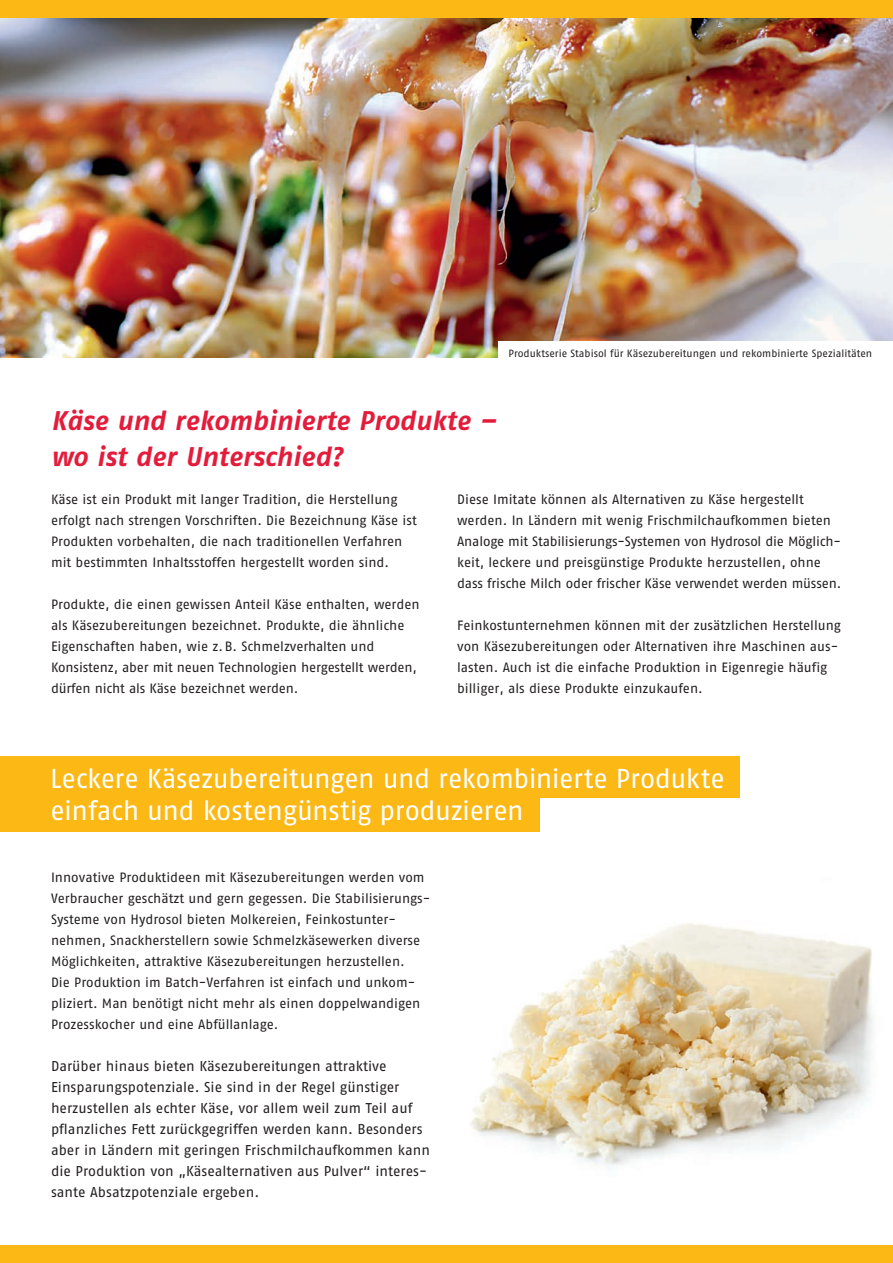
<style>
.page{position:relative;width:893px;height:1263px;background:#fff}
.page>*{position:absolute;margin:0;border:0;box-sizing:border-box;transform-origin:0 0}
.t1{font:27.3px/32.8px "Fago Pro";letter-spacing:-.015em;color:#fff}
.t2{font:italic 700 27px/36px "Fago No";color:#e41c3b}
.t3{font:14.25px/21px "Fago No";color:#231f20}
.t4{font:13.5px/21px "Fago No";color:#231f20}
.t5{font:10.5px "Fago No";color:#231f20}
</style>
<div class="page">
<img style="left:470px;top:923px;width:402px;height:242px">
<img style="left:0;top:17px;width:893px;height:340px">
<div style="left:0;top:0;width:893px;height:17px;background:#fcb814"></div>
<div style="left:0;top:756px;width:740px;height:42px;background:#fcb814"></div>
<div style="left:0;top:790px;width:539px;height:41px;background:#fcb814"></div>
<div style="left:498px;top:341px;width:395px;height:31px;background:#fff"></div>
<div style="left:0;top:1246px;width:893px;height:17px;background:#fcb814"></div>
<p class="t5" style="left:508px;top:348px;width:365px">Produktserie Stabisol für Käsezubereitungen und rekombinierte Spezialitäten</p>
<h2 class="t2" style="left:51px;top:402px;width:447px">Käse und rekombinierte Produkte – wo ist der Unterschied?</h2>
<p class="t4" style="left:51px;top:489px;width:367px">Käse ist ein Produkt mit langer Tradition, die Herstellung erfolgt nach strengen Vorschriften. Die Bezeichnung Käse ist Produkten vorbehalten, die nach traditionellen Verfahren mit bestimmten Inhaltsstoffen hergestellt worden sind.</p>
<p class="t4" style="left:51px;top:594px;width:370px">Produkte, die einen gewissen Anteil Käse enthalten, werden als Käsezubereitungen bezeichnet. Produkte, die ähnliche Eigenschaften haben, wie z.B. Schmelzverhalten und Konsistenz, aber mit neuen Technologien hergestellt werden, dürfen nicht als Käse bezeichnet werden.</p>
<p class="t4" style="left:457px;top:489px;width:386px">Diese Imitate können als Alternativen zu Käse hergestellt werden. In Ländern mit wenig Frischmilchaufkommen bieten Analoge mit Stabilisierungs-Systemen von Hydrosol die Möglich&shy;keit, leckere und preisgünstige Produkte herzustellen, ohne dass frische Milch oder frischer Käse verwendet werden müssen.</p>
<p class="t4" style="left:457px;top:615px;width:385px">Feinkostunternehmen können mit der zusätzlichen Herstellung von Käsezubereitungen oder Alternativen ihre Maschinen aus&shy;lasten. Auch ist die einfache Produktion in Eigenregie häufig billiger, als diese Produkte einzukaufen.</p>
<h1 class="t1" style="left:50px;top:761px;width:676px">Leckere Käsezubereitungen und rekombinierte Produkte einfach und kostengünstig produzieren</h1>
<p class="t4" style="left:51px;top:867px;width:378px">Innovative Produktideen mit Käsezubereitungen werden vom Verbraucher geschätzt und gern gegessen. Die Stabilisierungs-Systeme von Hydrosol bieten Molkereien, Feinkostunter&shy;nehmen, Snackherstellern sowie Schmelzkäsewerken diverse Möglichkeiten, attraktive Käsezubereitungen herzustellen.<br>Die Produktion im Batch-Verfahren ist einfach und unkom&shy;pliziert. Man benötigt nicht mehr als einen doppelwandigen Prozesskocher und eine Abfüllanlage.</p>
<p class="t3" style="left:51px;top:1055px;width:380px">Darüber hinaus bieten Käsezubereitungen attraktive Einsparungspotenziale. Sie sind in der Regel günstiger herzustellen als echter Käse, vor allem weil zum Teil auf pflanzliches Fett zurückgegriffen werden kann. Besonders aber in Ländern mit geringen Frischmilchaufkommen kann die Produktion von „Käsealternativen aus Pulver“ interes&shy;sante Absatzpotenziale ergeben.</p>
</div>
